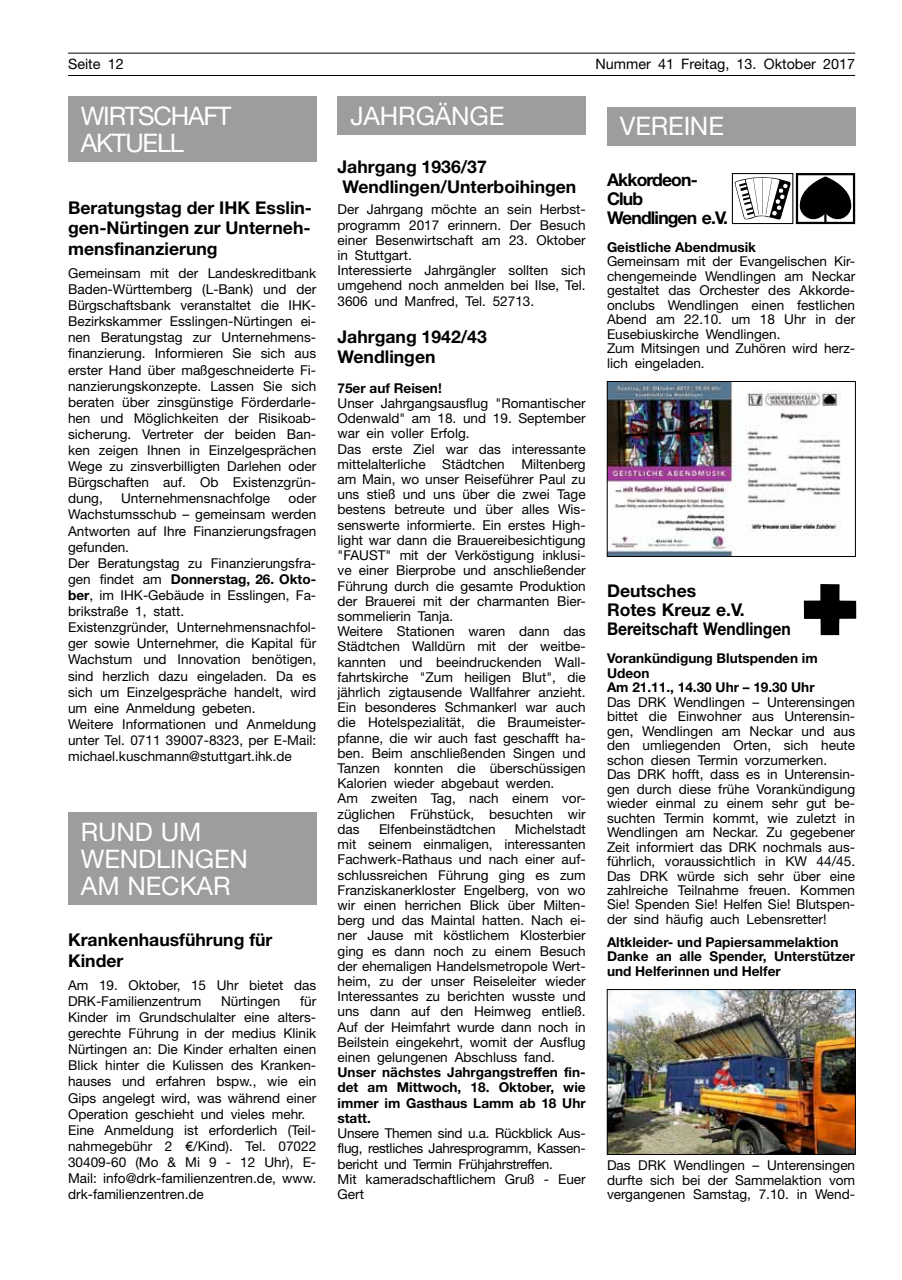
<style>
.page{position:relative;width:902px;height:1280px;background:#fff}
.page>*{position:absolute;margin:0;border:0;box-sizing:border-box;transform-origin:0 0}
.t1{font:25.65px/27.2px "Helvetica Neue";letter-spacing:-.01em;color:#fff}
.t2{font:25.65px/27.3px "Helvetica Neue";letter-spacing:-.05em;color:#fff}
.t3{font:700 17.55px/20.9px "Helvetica Neue";color:#000}
.t4{font:700 17.55px/19.2px "Helvetica Neue";letter-spacing:-.05em;color:#000}
.t5{font:14.4px "Helvetica Neue";color:#000}
.t6{font:13.65px/15.1px "Helvetica Neue";color:#000}
.t7{font:700 13.65px/14.5px "Helvetica Neue";color:#000}
.t8{font:13.65px/15.1px "Helvetica Neue";letter-spacing:-.02em;color:#000}
.s1{font-weight:700}
.s2{font-family:"Gill Sans"}
</style>
<div class="page">
<hr style="left:68px;top:53px;width:787px;height:1px;background:#000">
<hr style="left:68px;top:75px;width:787px;height:1px;background:#000">
<div style="left:68px;top:96px;width:248px;height:66px;background:#9c9d9d"></div>
<div style="left:68px;top:812px;width:248px;height:93px;background:#9c9d9d"></div>
<div style="left:337px;top:96px;width:248px;height:39px;background:#9c9d9d"></div>
<div style="left:607px;top:107px;width:248px;height:39px;background:#9c9d9d"></div>
<svg style="left:734px;top:177px;width:56px;height:43px"></svg>
<hr style="left:762px;top:179px;width:1px;height:35px;background:#000">
<div style="left:731px;top:173px;width:62px;height:51px;border:1px solid #000"></div>
<div style="left:795px;top:173px;width:60px;height:51px;border:2px solid #000"></div>
<svg style="left:798px;top:176px;width:54px;height:49px"></svg>
<img style="left:609px;top:383px;width:232px;height:172px">
<div style="left:607px;top:381px;width:248px;height:176px;border:1px solid #000"></div>
<svg style="left:803px;top:584px;width:53px;height:51px"></svg>
<img style="left:609px;top:991px;width:244px;height:162px">
<div style="left:607px;top:989px;width:248px;height:166px;border:1px solid #000"></div>
<p class="t5" style="left:68px;top:56px;width:57px">Seite 12</p>
<p class="t5" style="left:595px;top:56px;width:261px">Nummer 41 Freitag, 13. Oktober 2017</p>
<h1 class="t2" style="left:81px;top:101px;width:152px">WIRTSCHAFT<br>AKTUELL</h1>
<h1 class="t1" style="left:350px;top:101px;width:155px">JAHRGÄNGE</h1>
<p class="t3" style="left:337px;top:156px;width:240px;line-height:20px">Jahrgang 1936/37<br>Wendlingen/Unterboihingen</p>
<p class="t6" style="left:337px;top:202px;width:250px">Der Jahrgang möchte an sein Herbst&shy;programm 2017 erinnern. Der Besuch einer Besenwirtschaft am 23. Oktober in Stuttgart.<br>Interessierte Jahrgängler sollten sich umgehend noch anmelden bei Ilse, Tel.<br>3606 und Manfred, Tel. 52713.</p>
<p class="t3" style="left:337px;top:326px;width:151px;line-height:20px">Jahrgang 1942/43<br>Wendlingen</p>
<p class="t7" style="left:337px;top:380px;width:106px">75er auf Reisen!</p>
<p class="t6" style="left:337px;top:395px;width:250px">Unser Jahrgangsausflug "Romantischer Odenwald" am 18. und 19. September war ein voller Erfolg.<br>Das erste Ziel war das interessante mittelalterliche Städtchen Miltenberg am Main, wo unser Reiseführer Paul zu uns stieß und uns über die zwei Tage bestens betreute und über alles Wis&shy;senswerte informierte. Ein erstes High&shy;light war dann die Brauereibesichtigung "FAUST" mit der Verköstigung inklusi&shy;ve einer Bierprobe und anschließender Führung durch die gesamte Produktion der Brauerei mit der charmanten Bier&shy;sommelierin Tanja.<br>Weitere Stationen waren dann das Städtchen Walldürn mit der weitbe&shy;kannten und beeindruckenden Wall&shy;fahrtskirche "Zum heiligen Blut", die jährlich zigtausende Wallfahrer anzieht.<br>Ein besonderes Schmankerl war auch die Hotelspezialität, die Braumeister&shy;pfanne, die wir auch fast geschafft ha&shy;ben. Beim anschließenden Singen und Tanzen konnten die überschüssigen Kalorien wieder abgebaut werden.<br>Am zweiten Tag, nach einem vor&shy;züglichen Frühstück, besuchten wir das</p>
<h1 class="t1" style="left:619px;top:112px;width:106px">VEREINE</h1>
<p class="t4" style="left:607px;top:169px;width:122px">Akkordeon-<br>Club<br>Wendlingen e.V.</p>
<p class="t7" style="left:607px;top:239px;width:150px">Geistliche Abendmusik</p>
<p class="t6" style="left:607px;top:254px;width:250px;line-height:14.5px">Gemeinsam mit der Evangelischen Kir&shy;chengemeinde Wendlingen am Neckar gestaltet das Orchester des Akkorde&shy;onclubs Wendlingen einen festlichen<br>Abend am 22.10. um 18 Uhr in der<br>Eusebiuskirche Wendlingen.<br>Zum Mitsingen und Zuhören wird herz&shy;lich eingeladen.</p>
<p class="t3" style="left:68px;top:196px;width:245px;text-align:justify">Beratungstag der IHK Esslin&shy;gen-Nürtingen zur Unterneh&shy;mensfinanzierung</p>
<p class="t6" style="left:68px;top:265px;width:250px;line-height:16px;text-align:justify">Gemeinsam mit der Landeskreditbank Baden-Württemberg (L-Bank) und der Bürgschaftsbank veranstaltet die IHK-Bezirkskammer Esslingen-Nürtingen ei&shy;nen Beratungstag zur Unternehmens&shy;finanzierung. Informieren Sie sich aus erster Hand über maßgeschneiderte Fi&shy;nanzierungskonzepte. Lassen Sie sich beraten über zinsgünstige Förderdarle&shy;hen und Möglichkeiten der Risikoab&shy;sicherung. Vertreter der beiden Ban&shy;ken zeigen Ihnen in Einzelgesprächen Wege zu zinsverbilligten Darlehen oder Bürgschaften auf. Ob Existenzgrün&shy;dung,</p>
<p class="t6" style="left:121px;top:491px;width:151px">Unternehmensnachfolge</p>
<p class="t6" style="left:68px;top:490px;width:250px;line-height:16px;text-indent:220px">oder Wachstumsschub – gemeinsam werden Antworten auf Ihre Finanzierungsfragen gefunden.<br>Der Beratungstag zu Finanzierungsfra&shy;gen findet am <span class="s1">Donnerstag, 26. Okto&shy;ber</span>, im IHK-Gebäude in Esslingen, Fa&shy;brikstraße 1, statt.<br>Existenzgründer, Unternehmensnachfol&shy;ger sowie Unternehmer, die Kapital für Wachstum und Innovation benötigen, sind herzlich dazu eingeladen. Da es sich um Einzelgespräche handelt, wird um eine Anmeldung gebeten.<br>Weitere Informationen und Anmeldung unter Tel. 0711 39007-8323, per E-Mail: michael.kuschmann@stuttgart.ihk.de</p>
<p class="t3" style="left:607px;top:581px;width:185px;line-height:19.2px">Deutsches<br>Rotes Kreuz e.V.<br>Bereitschaft Wendlingen</p>
<p class="t7" style="left:607px;top:651px;width:212px">Vorankündigung Blutspenden im<br>Udeon<br>Am 21.11., 14.30 Uhr – 19.30 Uhr</p>
<p class="t6" style="left:607px;top:694px;width:250px;line-height:14.5px">Das DRK Wendlingen – Unterensingen bittet die Einwohner aus Unterensin&shy;gen, Wendlingen am Neckar und aus den umliegenden Orten, sich heute schon diesen Termin vorzumerken.<br>Das DRK hofft, dass es in Unterensin&shy;gen durch diese frühe Vorankündigung wieder einmal zu einem sehr gut be&shy;suchten Termin kommt, wie zuletzt in Wendlingen am Neckar. Zu gegebener Zeit informiert das DRK nochmals aus&shy;führlich, voraussichtlich in KW 44/45.<br>Das DRK würde sich sehr über eine zahlreiche Teilnahme freuen. Kommen Sie! Spenden Sie! Helfen Sie! Blutspen&shy;der sind häufig auch Lebensretter!</p>
<p class="t7" style="left:607px;top:934px;width:250px">Altkleider- und Papiersammelaktion<br>Danke an alle Spender, Unterstützer und Helferinnen und Helfer</p>
<h1 class="t1" style="left:81px;top:818px;width:169px">RUND UM<br>WENDLINGEN<br>AM NECKAR</h1>
<p class="t3" style="left:68px;top:929px;width:206px">Krankenhausführung für<br>Kinder</p>
<p class="t6" style="left:68px;top:977px;width:250px;line-height:16px">Am 19. Oktober, 15 Uhr bietet das<br>DRK-Familienzentrum</p>
<p class="t6" style="left:379px;top:821px;width:118px">Elfenbeinstädtchen</p>
<p class="t6" style="left:337px;top:821px;width:250px;text-align:justify;text-indent:177px">Michelstadt mit seinem einmaligen, interessanten Fachwerk-Rathaus und nach einer auf&shy;schlussreichen Führung ging es zum Franziskanerkloster Engelberg, von wo wir einen herrichen Blick über Milten&shy;berg und das Maintal hatten. Nach ei&shy;ner Jause mit köstlichem Klosterbier ging es dann noch zu einem Besuch der ehemaligen Handelsmetropole Wert&shy;heim, zu der unser Reiseleiter wieder Interessantes zu berichten wusste und uns dann auf den Heimweg entließ.<br>Auf der Heimfahrt wurde dann noch in Beilstein eingekehrt, womit der Ausflug einen gelungenen Abschluss fand.</p>
<p class="t7" style="left:337px;top:1064px;width:250px;line-height:15.1px;text-align:justify">Unser nächstes Jahrgangstreffen fin&shy;det am Mittwoch, 18. Oktober, wie immer im Gasthaus Lamm ab 18 Uhr statt.</p>
<p class="t8" style="left:337px;top:1125px;width:250px">Unsere Themen sind u.a. Rückblick Aus&shy;flug, restliches Jahresprogramm, Kassen&shy;bericht und Termin Frühjahrstreffen.<br>Mit kameradschaftlichem Gruß - Euer<br>Gert</p>
<p class="t6" style="left:68px;top:993px;width:250px;line-height:16px;text-indent:232px">für Kinder im Grundschulalter eine alters&shy;gerechte Führung in der medius Klinik Nürtingen an: Die Kinder erhalten einen Blick hinter die Kulissen des Kranken&shy;hauses und erfahren bspw., wie ein Gips angelegt wird, was während einer Operation geschieht und vieles mehr.<br>Eine Anmeldung ist erforderlich (Teil&shy;nahmegebühr 2 <span class="s2">€</span>/Kind). Tel. 07022<br>30409-60 (Mo &amp; Mi 9 - 12 Uhr), E-Mail: info@drk-familienzentren.de, www. drk-familienzentren.de</p>
<p class="t6" style="left:221px;top:993px;width:61px">Nürtingen</p>
<p class="t6" style="left:607px;top:1158px;width:250px;line-height:14.5px;text-align:justify">Das DRK Wendlingen – Unterensingen durfte sich bei der Sammelaktion vom vergangenen Samstag, 7.10. in Wend-</p>
</div>
